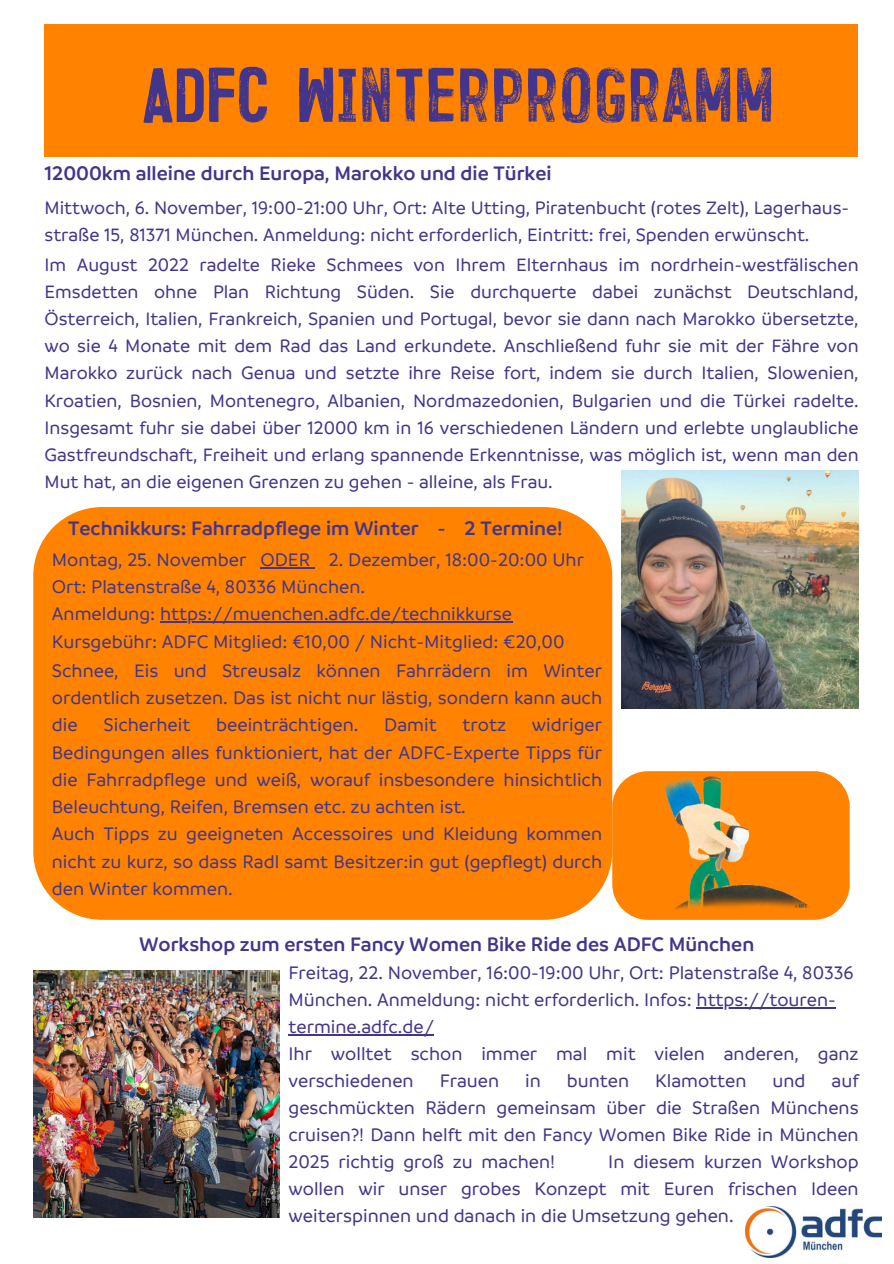
<style>
.page{position:relative;width:894px;height:1264px;background:#fff}
.page>*{position:absolute;margin:0;border:0;box-sizing:border-box;transform-origin:0 0}
.t1{font:63px "Trincha";color:#43358b}
.t2{font:600 21px "Branding";color:#43358b}
.t3{font:500 19.5px/27px "Branding";color:#43358b}
.t4{font:500 19.35px/27px "Branding";color:#43358b}
</style>
<div class="page">
<div style="left:44px;top:24px;width:814px;height:132px;background:#ff8300"></div>
<img style="left:745px;top:1206px;width:136px;height:51px">
<img style="left:621px;top:470px;width:237px;height:238px">
<svg style="left:612px;top:771px;width:237px;height:148px"></svg>
<img style="left:647px;top:771px;width:178px;height:149px">
<div style="left:33px;top:507px;width:579px;height:412px;background:#ff8300"></div>
<img style="left:33px;top:971px;width:247px;height:246px">
<hr style="left:260px;top:567px;width:50px;height:1px;background:#43358b">
<hr style="left:160px;top:621px;width:352px;height:2px;background:#43358b">
<hr style="left:696px;top:1007px;width:139px;height:1px;background:#43358b">
<hr style="left:288px;top:1034px;width:146px;height:1px;background:#43358b">
<p class="t1" style="left:142px;top:47px;width:633px">ADFC WINTERPROGRAMM</p>
<p class="t2" style="left:44px;top:160px;width:508px">12000km alleine durch Europa, Marokko und die Türkei</p>
<p class="t4" style="left:44px;top:193px;width:806px">Mittwoch, 6. November, 19:00-21:00 Uhr, Ort: Alte Utting, Piratenbucht (rotes Zelt), Lagerhaus&shy;straße 15, 81371 München. Anmeldung: nicht erforderlich, Eintritt: frei, Spenden erwünscht.</p>
<p class="t4" style="left:44px;top:251px;width:815px;text-align:justify">Im August 2022 radelte Rieke Schmees von Ihrem Elternhaus im nordrhein-westfälischen Emsdetten ohne Plan Richtung Süden. Sie durchquerte dabei zunächst Deutschland, Österreich, Italien, Frankreich, Spanien und Portugal, bevor sie dann nach Marokko übersetzte, wo sie 4 Monate mit dem Rad das Land erkundete. Anschließend fuhr sie mit der Fähre von Marokko zurück nach Genua und setzte ihre Reise fort, indem sie durch Italien, Slowenien, Kroatien, Bosnien, Montenegro, Albanien, Nordmazedonien, Bulgarien und die Türkei radelte.<br>Insgesamt fuhr sie dabei über 12000 km in 16 verschiedenen Ländern und erlebte unglaubliche Gastfreundschaft, Freiheit und erlang spannende Erkenntnisse, was möglich ist, wenn man den Mut hat, an die eigenen Grenzen zu gehen - alleine, als Frau.</p>
<p class="t2" style="left:68px;top:514px;width:496px">Technikkurs: Fahrradpflege im Winter - 2 Termine!</p>
<p class="t3" style="left:52px;top:545px;width:533px">Montag, 25. November ODER 2. Dezember, 18:00-20:00 Uhr<br>Ort: Platenstraße 4, 80336 München.</p>
<p class="t3" style="left:52px;top:599px;width:461px">Anmeldung: https://muenchen.adfc.de/technikkurse</p>
<p class="t3" style="left:52px;top:625px;width:551px;line-height:29.2px">Kursgebühr: ADFC Mitglied: €10,00 / Nicht-Mitglied: €20,00<br>Schnee, Eis und Streusalz können Fahrrädern im Winter</p>
<p class="t3" style="left:52px;top:683px;width:551px">ordentlich zusetzen. Das ist nicht nur lästig, sondern kann auch die</p>
<p class="t3" style="left:52px;top:710px;width:551px;text-indent:480px">widriger Bedingungen alles funktioniert, hat der ADFC-Experte Tipps für die Fahrradpflege und weiß, worauf insbesondere hinsichtlich Beleuchtung, Reifen, Bremsen etc. zu achten ist.<br>Auch Tipps zu geeigneten Accessoires und Kleidung kommen</p>
<p class="t3" style="left:52px;top:846px;width:551px">nicht zu kurz, so dass Radl samt Besitzer:in gut (gepflegt) durch den Winter kommen.</p>
<p class="t3" style="left:103px;top:710px;width:88px">Sicherheit</p>
<p class="t3" style="left:216px;top:710px;width:144px">beeinträchtigen.</p>
<p class="t3" style="left:384px;top:710px;width:54px">Damit</p>
<p class="t3" style="left:462px;top:710px;width:45px">trotz</p>
<p class="t2" style="left:139px;top:930px;width:616px">Workshop zum ersten Fancy Women Bike Ride des ADFC München</p>
<p class="t3" style="left:288px;top:958px;width:566px">Freitag, 22. November, 16:00-19:00 Uhr, Ort: Platenstraße 4, 80336<br>München. Anmeldung: nicht erforderlich. Infos: https://touren-</p>
<p class="t3" style="left:288px;top:1012px;width:571px">termine.adfc.de/<br>Ihr wolltet schon immer mal mit vielen anderen, ganz verschiedenen</p>
<p class="t3" style="left:439px;top:1066px;width:61px">Frauen</p>
<p class="t3" style="left:525px;top:1066px;width:17px">in</p>
<p class="t3" style="left:566px;top:1066px;width:64px">bunten</p>
<p class="t3" style="left:655px;top:1066px;width:93px">Klamotten</p>
<p class="t3" style="left:772px;top:1066px;width:34px">und</p>
<p class="t3" style="left:288px;top:1066px;width:571px;text-align:justify;text-indent:543px">auf geschmückten Rädern gemeinsam über die Straßen Münchens cruisen?! Dann helft mit den Fancy Women Bike Ride in München 2025 richtig groß zu machen!</p>
<p class="t3" style="left:288px;top:1147px;width:571px;text-align:justify;text-indent:320px">In diesem kurzen Workshop wollen wir unser grobes Konzept mit Euren frischen Ideen weiterspinnen und danach in die Umsetzung gehen.</p>
</div>
